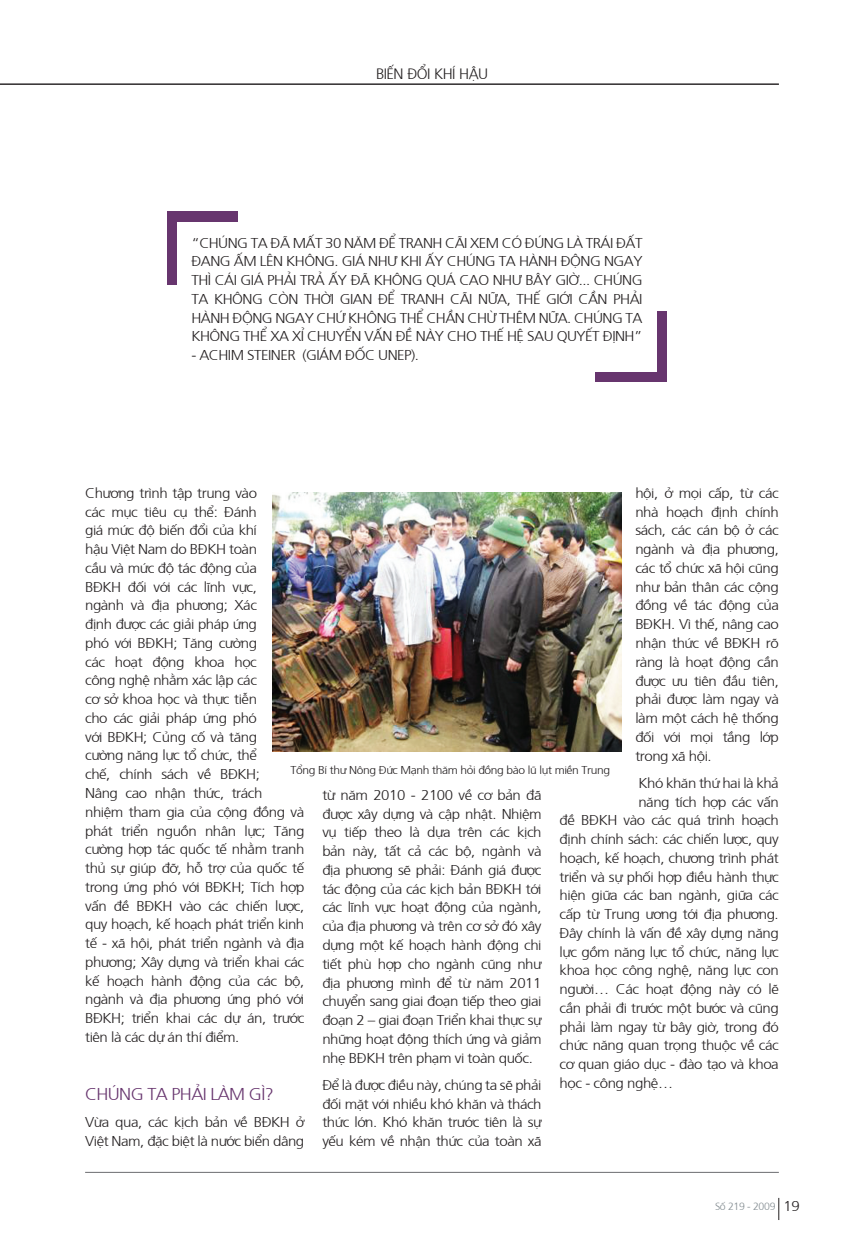
<style>
.page{position:relative;width:864px;height:1242px;background:#fff}
.page>*{position:absolute;margin:0;border:0;box-sizing:border-box;transform-origin:0 0}
.t1{font:300 17.1px "Frutiger";letter-spacing:-.035em;color:#67356e;scale:1.05 1}
.t2{font:300 15px "Frutiger";letter-spacing:-.04em;color:#231f20}
.t3{font:300 14.25px/18.8px "Frutiger";letter-spacing:-.03em;color:#231f20;scale:1.05 1}
.t4{font:300 11.4px "Frutiger";letter-spacing:-.03em;color:#231f20;scale:1.05 1}
.t5{font:300 10.5px "Frutiger";letter-spacing:-.03em;color:#838c91}
.s1{font-size:14.25px;color:#231f20}
</style>
<div class="page">
<img style="left:272px;top:492px;width:349px;height:259px">
<div style="left:167px;top:211px;width:10px;height:74px;background:#67356e"></div>
<div style="left:167px;top:211px;width:71px;height:10px;background:#67356e"></div>
<div style="left:595px;top:372px;width:71px;height:9px;background:#67356e"></div>
<div style="left:657px;top:311px;width:9px;height:70px;background:#67356e"></div>
<hr style="left:0;top:84px;width:778px;height:1px;background:#262324">
<hr style="left:85px;top:1172px;width:693px;height:1px;background:#6c6d70">
<svg style="left:778px;top:1198px;width:1px;height:22px"></svg>
<p class="t2" style="left:376px;top:63px;width:14px">BIẾN</p>
<p class="t2" style="left:407px;top:63px;width:69px">ĐỔI KHÍ HẬU</p>
<p class="t3" style="left:191px;top:232px;width:275px">“Ch úng ta đã mất 30 năm để tranh cãi xem</p>
<p class="t3" style="left:501px;top:232px;width:135px">có đúng là Trái đất</p>
<p class="t3" style="left:191px;top:251px;width:100px">đangấm lên khô</p>
<p class="t3" style="left:314px;top:251px;width:295px">ng. Giá như khi ấy chúng ta hành động ngay</p>
<p class="t3" style="left:191px;top:270px;width:80px">thì cái giá phả</p>
<p class="t3" style="left:293px;top:270px;width:87px">i trả ấy đã khô</p>
<p class="t3" style="left:402px;top:270px;width:228px">ng quá cao như bây giờ... chúng</p>
<p class="t3" style="left:191px;top:289px;width:32px">ta khô</p>
<p class="t3" style="left:191px;top:289px;width:431px;text-indent:51px">ng cò n th ời g ian để tranh cãi nữa, th ế g iới cần phải hành động ngay</p>
<p class="t3" style="left:316px;top:307px;width:40px">chứ khô</p>
<p class="t3" style="left:376px;top:307px;width:252px">ng thể chần chừ th êm nữa. Chúng ta</p>
<p class="t3" style="left:191px;top:326px;width:10px">khô</p>
<p class="t3" style="left:220px;top:326px;width:404px">ng thể xa xỉ chuyển vấn đề này cho thế hệ sau quyết định”</p>
<p class="t3" style="left:191px;top:345px;width:218px">- Achim Steiner (Giám đốc UNEP).</p>
<p class="t3" style="left:635px;top:482px;width:138px;text-align:justify">hội, ở mọi cấp, từ các nhà hoạch định chính sách, các cán bộ ở các ngành và địa phương, các tổ chức xã hội cũng như bản thân các cộng đồng về tác động của BĐKH. Vì thế, nâng cao nhận thức về BĐKH rõ ràng là hoạt động cần được ưu tiên đầu tiên, phải được làm ngay và làm một cách hệ thống đối với mọi tầng lớp trong xã hội.</p>
<p class="t3" style="left:638px;top:772px;width:135px">Khó khăn thứ hai là khả</p>
<p class="t3" style="left:638px;top:791px;width:135px">năng tích hợp các vấn</p>
<p class="t3" style="left:559px;top:810px;width:210px">đề BĐKH vào các quá trình hoạch</p>
<p class="t3" style="left:559px;top:829px;width:210px">định chính sách: các chiến lược, quy</p>
<p class="t3" style="left:559px;top:847px;width:210px">hoạch, kế hoạch, chương trình phát</p>
<p class="t3" style="left:559px;top:866px;width:210px">triển và sự phối hợp điều hành thực</p>
<p class="t3" style="left:559px;top:885px;width:210px">hiện giữa các ban ngành, giữa các</p>
<p class="t3" style="left:559px;top:904px;width:210px">cấp từ Trung ương tới địa phương.</p>
<p class="t3" style="left:559px;top:922px;width:210px">Đây chính là vấn đề xây dựng năng</p>
<p class="t3" style="left:559px;top:941px;width:210px">lực gồm năng lực tổ chức, năng lực</p>
<p class="t3" style="left:559px;top:960px;width:210px">khoa học công nghệ, năng lực con</p>
<p class="t3" style="left:559px;top:979px;width:210px">người… Các hoạt động này có lẽ</p>
<p class="t3" style="left:559px;top:997px;width:210px">cần phải đi trước một bước và cũng</p>
<p class="t3" style="left:559px;top:1016px;width:210px">phải làm ngay từ bây giờ, trong đó</p>
<p class="t3" style="left:559px;top:1035px;width:210px">chức năng quan trọng thuộc về các</p>
<p class="t3" style="left:559px;top:1054px;width:210px">cơ quan giáo dục - đào tạo và khoa</p>
<p class="t3" style="left:559px;top:1072px;width:109px">học - công nghệ…</p>
<p class="t3" style="left:85px;top:482px;width:210px">Chương trình tậ p trung vào<br>các mục tiêu cụ thể: Đánh<br>giá mức độ biến đổi của khí<br>hậu Việt Nam do BĐKH toàn<br>cầu và mức độ tác động của<br>BĐKH đối với các lĩnh vực,<br>ngành và địa phương; Xác<br>định được các giải pháp ứng<br>phó với BĐKH; Tăng cường<br>các hoạt động khoa học<br>công nghệ nhằm xác lập các<br>cơ sở khoa học và thực tiễn<br>cho các giải pháp ứng phó<br>với BĐKH; C ủng cố và tăng<br>cường năng lực tổ chức, thể<br>chế, chính sách về BĐKH;<br>Nâng cao nhận thức, trách<br>nhiệm tham gia của cộng đồng và phát triển nguồn nhân lực; Tăng cường hợp tác quốc tế nhằm tranh thủ sự giúp đỡ, hỗ trợ của quốc tế trong ứng phó với BĐKH; Tích hợp vấn đề BĐKH vào các chiến lược, quy hoạch, kế hoạch phát triển kinh tế - xã hội, phát triển ngành và địa phương; Xây dựng và triển khai các kế hoạch hành động của các bộ, ngành và địa phương ứng phó với<br>BĐKH; triển khai các dự án, trước tiên là các dự án thí điểm.</p>
<p class="t1" style="left:85px;top:1082px;width:181px">Ch úng ta phải làm gì?</p>
<p class="t3" style="left:85px;top:1112px;width:210px">Vừa qua, các kịch bản về BĐKH ở<br>Việt Nam, đặc biệt là nước biển dâng</p>
<p class="t4" style="left:290px;top:761px;width:306px">Tổng Bí thư Nông Đức Mạnh thăm hỏi đồng bào lũ lụt miền Trung</p>
<p class="t3" style="left:322px;top:784px;width:210px;text-align:justify">từ năm 2010 - 2100 về cơ bản đã được xây dựng và cập nhật. Nhiệm vụ tiếp theo là dựa trên các kịch bản này, tất cả các bộ, ngành và địa phương sẽ phải: Đánh giá được tác động của các kịch bản BĐKH tới các lĩnh vực hoạt động của ngành, của địa phương và trên cơ sở đó xây dựng một kế hoạch hành động chi tiết phù hợp cho ngành cũng như địa phương mình để từ năm 2011 chuyển sang giai đoạn tiếp theo giai đoạn 2 – giai đoạn Triển khai thực sự những hoạt động thích ứng và giảm nhẹ BĐKH trên phạm vi toàn quốc.</p>
<p class="t3" style="left:322px;top:1074px;width:210px;text-align:justify">Để là được điều này, chúng ta sẽ phả i đối mặt với nhiều khó khăn và thách thức lớn. Khó khăn trước tiên là sự yếu kém về nhận thức của toàn xã</p>
<p class="t5" style="left:714px;top:1198px;width:86px">Số 219 - 2009 <span class="s1">19</span></p>
</div>
